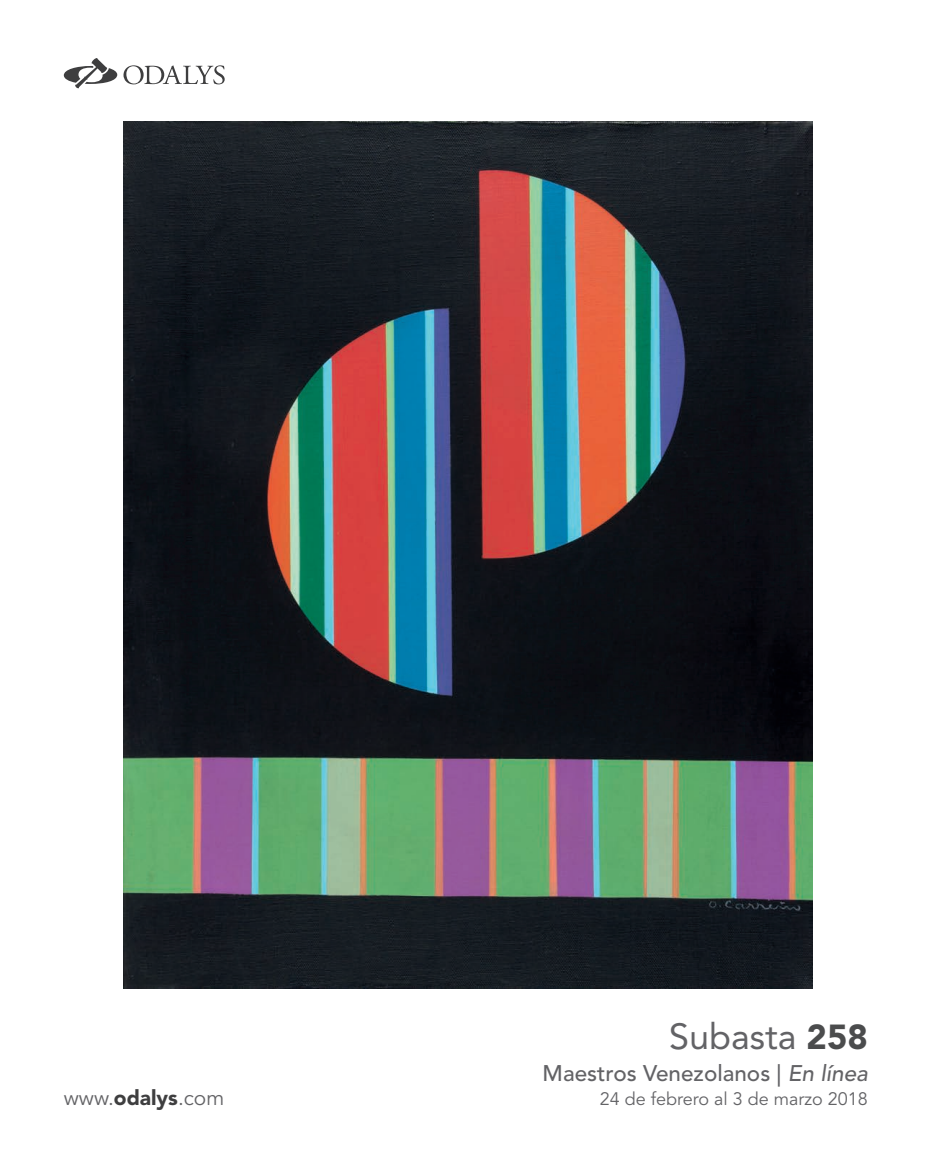
<style>
.page{position:relative;width:936px;height:1174px;background:#fff}
.page>*{position:absolute;margin:0;border:0;box-sizing:border-box;transform-origin:0 0}
.t1{font:36px "Avenir LT Std";color:#636366}
.t2{font:500 22.5px "Avenir LT Std";color:#636366}
.t3{font:21px "Avenir LT Std";color:#636366}
.t4{font:18px "Avenir LT Std";color:#636366}
.s1{font-weight:900;color:#3e3e3f}
.s2{font-weight:900;font-size:34.5px;color:#4b4c4d}
.s3{font-style:italic}
</style>
<div class="page">
<svg style="left:64px;top:58px;width:53px;height:31px"></svg>
<svg style="left:123px;top:65px;width:102px;height:19px"></svg>
<img style="left:123px;top:121px;width:689px;height:867px">
<p class="t3" style="left:64px;top:1086px;width:162px">www.<span class="s1">odalys</span>.com</p>
<h1 class="t1" style="left:669px;top:1016px;width:200px">Subasta <span class="s2">258</span></h1>
<p class="t2" style="left:542px;top:1060px;width:327px">Maestros Venezolanos | <span class="s3">En línea</span></p>
<p class="t4" style="left:599px;top:1088px;width:270px">24 de febrero al 3 de marzo 2018</p>
</div>
